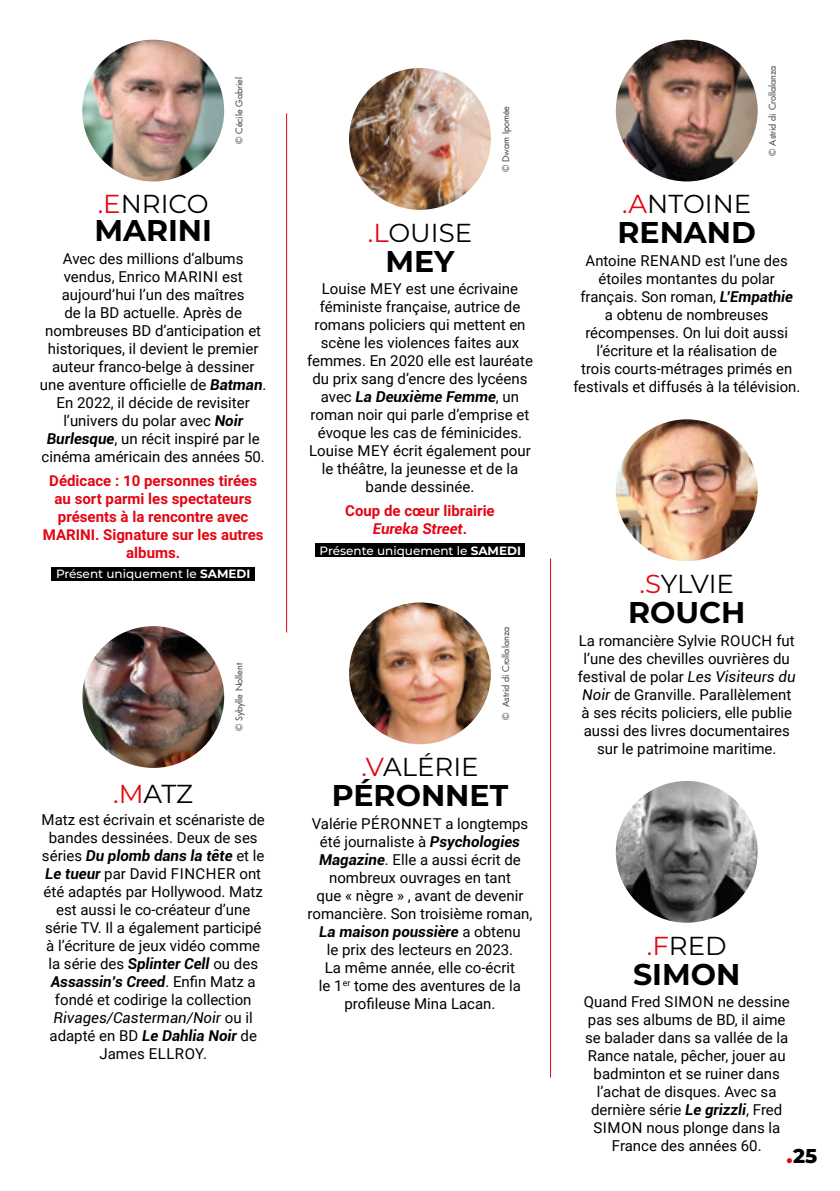
<style>
.page{position:relative;width:840px;height:1191px;background:#fff}
.page>*{position:absolute;margin:0;border:0;box-sizing:border-box;transform-origin:0 0}
.t1{font:700 30px "Montserrat";color:#000}
.t2{font:26px "Montserrat";color:#000}
.t3{font:800 20px "Montserrat";color:#000}
.t4{font:15px/18px "Roboto";color:#000;text-align:center}
.t5{font:700 15px/18px "Roboto";color:#e30613;text-align:center}
.t6{font:500 12px "Montserrat";color:#fff}
.t7{font:9px "Futura";color:#3c3c3b}
.s1{color:#e30613}
.s2{font-weight:700;font-style:italic}
.s3{font-weight:700}
.s4{font-style:italic}
.s5{font-weight:700;font-size:26px;color:#e30613}
</style>
<div class="page">
<hr style="left:286px;top:113px;width:1px;height:519px;background:#e30613">
<hr style="left:549px;top:558px;width:1px;height:519px;background:#e30613">
<img style="left:82px;top:626px;width:142px;height:142px;border-radius:71px">
<img style="left:349px;top:602px;width:141px;height:142px;border-radius:71px">
<img style="left:615px;top:40px;width:142px;height:141px;border-radius:71px">
<img style="left:615px;top:419px;width:142px;height:142px;border-radius:71px">
<img style="left:615px;top:781px;width:142px;height:141px;border-radius:71px">
<img style="left:82px;top:40px;width:142px;height:141px;border-radius:71px">
<div style="left:52px;top:567px;width:203px;height:14px;background:#000"></div>
<img style="left:349px;top:68px;width:141px;height:142px;border-radius:71px">
<div style="left:315px;top:543px;width:209px;height:14px;background:#000"></div>
<h2 class="t2" style="left:98px;top:186px;width:112px"><span class="s1">.E</span>NRICO</h2>
<h1 class="t1" style="left:94px;top:209px;width:119px">MARINI</h1>
<p class="t7" style="left:233px;top:144px;width:68px;rotate:-90deg">© Cécile Gabriel</p>
<p class="t4" style="left:40px;top:249px;width:228px">Avec des millions d’albums vendus, Enrico MARINI est aujourd’hui l’un des maîtres<br>de la BD actuelle. Après de nombreuses BD d’anticipation et historiques, il devient le premier auteur franco-belge à dessiner une aventure officielle de <span class="s2">Batman</span>.<br>En 2022, il décide de revisiter l’univers du polar avec <span class="s2">Noir<br>Burlesque</span>, un récit inspiré par le cinéma américain des années 50.</p>
<p class="t5" style="left:43px;top:471px;width:222px">Dédicace : 10 personnes tirées au sort parmi les spectateurs présents à la rencontre avec<br>MARINI. Signature sur les autres albums.</p>
<p class="t6" style="left:56px;top:565px;width:196px">Présent uniquement le <span class="s3">SAMEDI</span></p>
<h2 class="t2" style="left:113px;top:775px;width:81px"><span class="s1">.M</span>ATZ</h2>
<p class="t7" style="left:233px;top:731px;width:69px;rotate:-90deg">© Sybylle Nollent</p>
<p class="t4" style="left:42px;top:810px;width:225px">Matz est écrivain et scénariste de bandes dessinées. Deux de ses séries <span class="s2">Du plomb dans la tête</span> et le<br><span class="s2">Le tueur</span> par David FINCHER ont été adaptés par Hollywood. Matz est aussi le co-créateur d’une série TV. Il a également participé à l’écriture de jeux vidéo comme la série des <span class="s2">Splinter Cell</span> ou des<br><span class="s2">Assassin’s Creed</span>. Enfin Matz a fondé et codirige la collection<br><span class="s4">Rivages/Casterman/Noir</span> ou il adapté en BD <span class="s2">Le Dahlia Noir</span> de<br>James ELLROY.</p>
<h2 class="t2" style="left:367px;top:215px;width:106px"><span class="s1">.L</span>OUISE</h2>
<h1 class="t1" style="left:385px;top:239px;width:70px">MEY</h1>
<p class="t7" style="left:499px;top:172px;width:68px;rotate:-90deg">© Dwam Ipomée</p>
<p class="t4" style="left:307px;top:279px;width:227px">Louise MEY est une écrivaine féministe française, autrice de romans policiers qui mettent en scène les violences faites aux femmes. En 2020 elle est lauréate du prix sang d’encre des lycéens avec <span class="s2">La Deuxième Femme</span>, un roman noir qui parle d’emprise et évoque les cas de féminicides.<br>Louise MEY écrit également pour le théâtre, la jeunesse et de la bande dessinée.</p>
<p class="t5" style="left:345px;top:501px;width:151px">Coup de cœur librairie<br><span class="s4">Eureka Street</span>.</p>
<p class="t6" style="left:319px;top:542px;width:203px">Présente uniquement le <span class="s3">SAMEDI</span></p>
<p class="t7" style="left:499px;top:720px;width:95px;rotate:-90deg">© Astrid di Crollalanza</p>
<h2 class="t2" style="left:361px;top:749px;width:119px"><span class="s1">.V</span>ALÉRIE</h2>
<h1 class="t1" style="left:331px;top:774px;width:178px">PÉRONNET</h1>
<p class="t4" style="left:307px;top:814px;width:226px">Valérie PÉRONNET a longtemps été journaliste à <span class="s2">Psychologies<br>Magazine</span>. Elle a aussi écrit de nombreux ouvrages en tant<br>que « nègre » , avant de devenir romancière. Son troisième roman,<br><span class="s2">La maison poussière</span> a obtenu<br>le prix des lecteurs en 2023.<br>La même année, elle co-écrit<br>le 1<sup>er</sup> tome des aventures de la profileuse Mina Lacan.</p>
<p class="t7" style="left:766px;top:156px;width:92px;rotate:-90deg">© Astrid di Crollalanza</p>
<h2 class="t2" style="left:621px;top:186px;width:131px"><span class="s1">.A</span>NTOINE</h2>
<h1 class="t1" style="left:617px;top:211px;width:140px">RENAND</h1>
<p class="t4" style="left:573px;top:251px;width:228px">Antoine RENAND est l’une des étoiles montantes du polar français. Son roman, <span class="s2">L’Empathie<br></span>a obtenu de nombreuses récompenses. On lui doit aussi l’écriture et la réalisation de<br>trois courts-métrages primés en festivals et diffusés à la télévision.</p>
<h2 class="t2" style="left:639px;top:566px;width:96px"><span class="s1">.S</span>YLVIE</h2>
<h1 class="t1" style="left:627px;top:591px;width:119px">ROUCH</h1>
<p class="t4" style="left:577px;top:630px;width:219px">La romancière Sylvie ROUCH fut l’une des chevilles ouvrières du festival de polar <span class="s4">Les Visiteurs du<br>Noir</span> de Granville. Parallèlement à ses récits policiers, elle publie aussi des livres documentaires sur le patrimoine maritime.</p>
<h2 class="t2" style="left:646px;top:927px;width:81px"><span class="s1">.F</span>RED</h2>
<h1 class="t1" style="left:632px;top:952px;width:109px">SIMON</h1>
<p class="t4" style="left:583px;top:992px;width:207px">Quand Fred SIMON ne dessine pas ses albums de BD, il aime se balader dans sa vallée de la<br>Rance natale, pêcher, jouer au badminton et se ruiner dans l’achat de disques. Avec sa dernière série <span class="s2">Le grizzli</span>, Fred<br>SIMON nous plonge dans la<br>France des années 60.</p>
<h3 class="t3" style="left:785px;top:1141px;width:33px"><span class="s5">.</span>25</h3>
</div>
